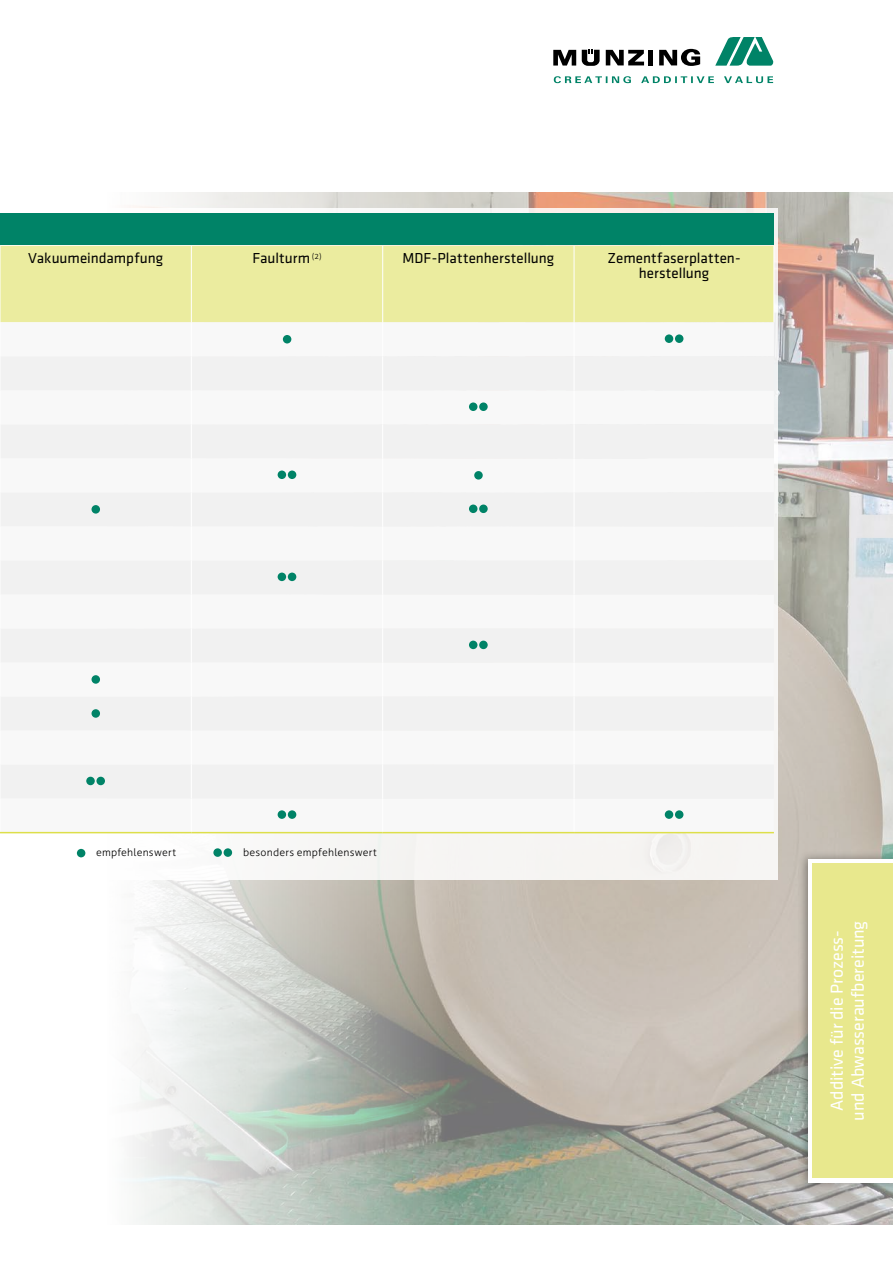
<style>
.page{position:relative;width:893px;height:1263px;background:#fff}
.page>*{position:absolute;margin:0;border:0;box-sizing:border-box;transform-origin:0 0}
.t1{font:18px/21px "Klavika";letter-spacing:-.005em;color:#fff;text-align:center}
.t2{font:15px/15px "Klavika";color:#000;text-align:center}
.t3{font:300 10.5px "Aller";letter-spacing:.02em;color:#000}
</style>
<div class="page">
<img style="left:132px;top:193px;width:761px;height:1032px">
<svg style="left:553px;top:37px;width:220px;height:46px"></svg>
<div style="left:797px;top:850px;width:96px;height:341px;background:#000;opacity:.35"></div>
<div style="left:808px;top:859px;width:85px;height:323px;background:#fff"></div>
<div style="left:0;top:208px;width:778px;height:672px;background:#f8f7f6"></div>
<div style="left:812px;top:863px;width:81px;height:315px;background:#e8e88d"></div>
<div style="left:0;top:213px;width:774px;height:31px;background:#008367"></div>
<div style="left:77px;top:849px;width:8px;height:8px;background:#008367;border-radius:50%"></div>
<div style="left:213px;top:848px;width:9px;height:9px;background:#008367;border-radius:50%"></div>
<div style="left:224px;top:848px;width:8px;height:9px;background:#008367;border-radius:50%"></div>
<div style="left:1px;top:246px;width:772px;height:76px;background:#ebec9f"></div>
<hr style="left:0;top:246px;width:1px;height:76px;background:#fff">
<hr style="left:574px;top:246px;width:1px;height:76px;background:#fff">
<hr style="left:773px;top:246px;width:1px;height:76px;background:#fff">
<hr style="left:191px;top:246px;width:1px;height:76px;background:#fff">
<hr style="left:382px;top:246px;width:1px;height:76px;background:#fff">
<hr style="left:0;top:322px;width:1px;height:34px;background:#fff">
<hr style="left:191px;top:322px;width:1px;height:34px;background:#fff">
<hr style="left:382px;top:322px;width:1px;height:34px;background:#fff">
<hr style="left:574px;top:322px;width:1px;height:34px;background:#fff">
<hr style="left:0;top:356px;width:1px;height:34px;background:#fff">
<hr style="left:191px;top:356px;width:1px;height:34px;background:#fff">
<hr style="left:382px;top:356px;width:1px;height:34px;background:#fff">
<hr style="left:574px;top:356px;width:1px;height:34px;background:#fff">
<hr style="left:0;top:390px;width:1px;height:34px;background:#fff">
<hr style="left:191px;top:390px;width:1px;height:34px;background:#fff">
<hr style="left:382px;top:390px;width:1px;height:34px;background:#fff">
<hr style="left:574px;top:390px;width:1px;height:34px;background:#fff">
<hr style="left:0;top:424px;width:1px;height:34px;background:#fff">
<hr style="left:191px;top:424px;width:1px;height:34px;background:#fff">
<hr style="left:382px;top:424px;width:1px;height:34px;background:#fff">
<hr style="left:574px;top:424px;width:1px;height:34px;background:#fff">
<hr style="left:0;top:458px;width:1px;height:34px;background:#fff">
<hr style="left:191px;top:458px;width:1px;height:34px;background:#fff">
<hr style="left:382px;top:458px;width:1px;height:34px;background:#fff">
<hr style="left:574px;top:458px;width:1px;height:34px;background:#fff">
<hr style="left:0;top:492px;width:1px;height:34px;background:#fff">
<hr style="left:191px;top:492px;width:1px;height:34px;background:#fff">
<hr style="left:382px;top:492px;width:1px;height:34px;background:#fff">
<hr style="left:574px;top:492px;width:1px;height:34px;background:#fff">
<hr style="left:0;top:526px;width:1px;height:34px;background:#fff">
<hr style="left:191px;top:526px;width:1px;height:34px;background:#fff">
<hr style="left:382px;top:526px;width:1px;height:34px;background:#fff">
<hr style="left:574px;top:526px;width:1px;height:34px;background:#fff">
<hr style="left:0;top:560px;width:1px;height:34px;background:#fff">
<hr style="left:191px;top:560px;width:1px;height:34px;background:#fff">
<hr style="left:382px;top:560px;width:1px;height:34px;background:#fff">
<hr style="left:574px;top:560px;width:1px;height:34px;background:#fff">
<hr style="left:0;top:594px;width:1px;height:34px;background:#fff">
<hr style="left:191px;top:594px;width:1px;height:34px;background:#fff">
<hr style="left:382px;top:594px;width:1px;height:34px;background:#fff">
<hr style="left:574px;top:594px;width:1px;height:34px;background:#fff">
<hr style="left:0;top:628px;width:1px;height:34px;background:#fff">
<hr style="left:191px;top:628px;width:1px;height:34px;background:#fff">
<hr style="left:382px;top:628px;width:1px;height:34px;background:#fff">
<hr style="left:574px;top:628px;width:1px;height:34px;background:#fff">
<hr style="left:0;top:662px;width:1px;height:34px;background:#fff">
<hr style="left:191px;top:662px;width:1px;height:34px;background:#fff">
<hr style="left:382px;top:662px;width:1px;height:34px;background:#fff">
<hr style="left:574px;top:662px;width:1px;height:34px;background:#fff">
<hr style="left:0;top:696px;width:1px;height:34px;background:#fff">
<hr style="left:191px;top:696px;width:1px;height:34px;background:#fff">
<hr style="left:382px;top:696px;width:1px;height:34px;background:#fff">
<hr style="left:574px;top:696px;width:1px;height:34px;background:#fff">
<hr style="left:0;top:730px;width:1px;height:35px;background:#fff">
<hr style="left:191px;top:730px;width:1px;height:35px;background:#fff">
<hr style="left:382px;top:730px;width:1px;height:35px;background:#fff">
<hr style="left:574px;top:730px;width:1px;height:35px;background:#fff">
<hr style="left:0;top:765px;width:1px;height:34px;background:#fff">
<hr style="left:191px;top:765px;width:1px;height:34px;background:#fff">
<hr style="left:382px;top:765px;width:1px;height:34px;background:#fff">
<hr style="left:574px;top:765px;width:1px;height:34px;background:#fff">
<hr style="left:0;top:799px;width:1px;height:33px;background:#fff">
<hr style="left:191px;top:799px;width:1px;height:33px;background:#fff">
<hr style="left:382px;top:799px;width:1px;height:33px;background:#fff">
<hr style="left:574px;top:799px;width:1px;height:33px;background:#fff">
<hr style="left:0;top:832px;width:191px;height:1px;background:#dddf4a">
<hr style="left:191px;top:832px;width:192px;height:1px;background:#dddf4a">
<hr style="left:383px;top:832px;width:191px;height:1px;background:#dddf4a">
<hr style="left:574px;top:832px;width:200px;height:1px;background:#dddf4a">
<div style="left:283px;top:335px;width:8px;height:8px;background:#008367;border-radius:50%"></div>
<div style="left:665px;top:334px;width:8px;height:9px;background:#008367;border-radius:50%"></div>
<div style="left:675px;top:334px;width:8px;height:9px;background:#008367;border-radius:50%"></div>
<div style="left:469px;top:402px;width:8px;height:9px;background:#008367;border-radius:50%"></div>
<div style="left:479px;top:402px;width:9px;height:9px;background:#008367;border-radius:50%"></div>
<div style="left:278px;top:470px;width:8px;height:9px;background:#008367;border-radius:50%"></div>
<div style="left:288px;top:470px;width:8px;height:9px;background:#008367;border-radius:50%"></div>
<div style="left:474px;top:471px;width:9px;height:9px;background:#008367;border-radius:50%"></div>
<div style="left:92px;top:505px;width:8px;height:9px;background:#008367;border-radius:50%"></div>
<div style="left:469px;top:504px;width:8px;height:9px;background:#008367;border-radius:50%"></div>
<div style="left:479px;top:504px;width:9px;height:9px;background:#008367;border-radius:50%"></div>
<div style="left:278px;top:573px;width:8px;height:8px;background:#008367;border-radius:50%"></div>
<div style="left:288px;top:573px;width:8px;height:8px;background:#008367;border-radius:50%"></div>
<div style="left:469px;top:641px;width:8px;height:8px;background:#008367;border-radius:50%"></div>
<div style="left:479px;top:641px;width:9px;height:8px;background:#008367;border-radius:50%"></div>
<div style="left:92px;top:675px;width:8px;height:9px;background:#008367;border-radius:50%"></div>
<div style="left:92px;top:709px;width:8px;height:9px;background:#008367;border-radius:50%"></div>
<div style="left:86px;top:777px;width:9px;height:8px;background:#008367;border-radius:50%"></div>
<div style="left:96px;top:777px;width:9px;height:8px;background:#008367;border-radius:50%"></div>
<div style="left:278px;top:810px;width:8px;height:9px;background:#008367;border-radius:50%"></div>
<div style="left:288px;top:810px;width:8px;height:9px;background:#008367;border-radius:50%"></div>
<div style="left:665px;top:810px;width:8px;height:9px;background:#008367;border-radius:50%"></div>
<div style="left:675px;top:810px;width:8px;height:9px;background:#008367;border-radius:50%"></div>
<p class="t2" style="left:28px;top:251px;width:137px">Vakuumeindampfung</p>
<p class="t2" style="left:253px;top:251px;width:70px">Faulturm <sup>(2)</sup></p>
<p class="t2" style="left:402px;top:251px;width:153px">MDF-Plattenherstellung</p>
<p class="t2" style="left:607px;top:251px;width:135px">Zementfaserplatten&shy;herstellung</p>
<p class="t3" style="left:96px;top:846px;width:81px">empfehlenswert</p>
<p class="t3" style="left:243px;top:846px;width:135px">besonders empfehlenswert</p>
<p class="t1" style="left:826px;top:1120px;width:201px;rotate:-90deg">Additive für die Prozess&shy;und Abwasseraufbereitung</p>
</div>
